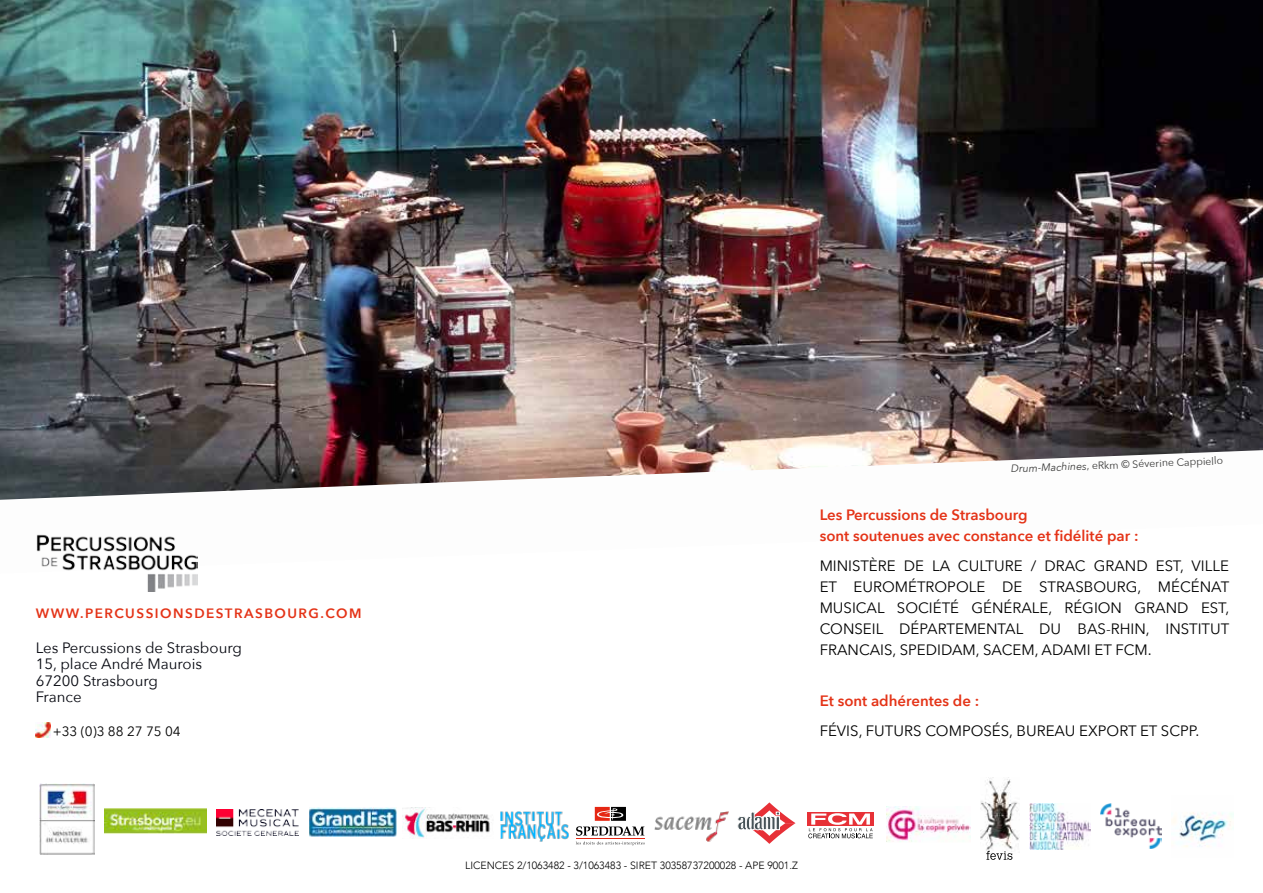
<style>
.page{position:relative;width:1263px;height:893px;background:#fff}
.page>*{position:absolute;margin:0;border:0;box-sizing:border-box;transform-origin:0 0}
.t1{font:15px/21px "Avenir Next";color:#000;text-align:justify}
.t2{font:600 15px/21px "Avenir Next";color:#e43317}
.t3{font:15px/16.5px "Avenir Next";color:#060810}
.t4{font:600 13.5px "Avenir Next";letter-spacing:.11em;color:#e43317}
.t5{font:13.5px "Avenir Next";color:#000}
.t6{font:300 10.5px "Avenir";color:#000}
.t7{font:10.5px "Avenir Next";color:#3c3c3b}
.s1{font-style:italic}
</style>
<div class="page">
<img style="left:0;top:0;width:1263px;height:450px">
<svg style="left:0;top:450px;width:1263px;height:119px"></svg>
<img style="left:36px;top:723px;width:14px;height:14px">
<img style="left:36px;top:531px;width:161px;height:61px">
<svg style="left:576px;top:807px;width:69px;height:38px"></svg>
<img style="left:654px;top:811px;width:74px;height:30px">
<img style="left:39px;top:784px;width:55px;height:70px">
<img style="left:105px;top:808px;width:101px;height:26px">
<img style="left:217px;top:809px;width:81px;height:26px">
<img style="left:309px;top:808px;width:88px;height:29px">
<img style="left:403px;top:808px;width:87px;height:30px">
<img style="left:500px;top:812px;width:68px;height:30px">
<svg style="left:738px;top:802px;width:57px;height:42px"></svg>
<div style="left:807px;top:812px;width:67px;height:14px;background:#e73137"></div>
<svg style="left:808px;top:813px;width:65px;height:25px"></svg>
<img style="left:886px;top:807px;width:84px;height:35px">
<img style="left:980px;top:777px;width:39px;height:77px">
<svg style="left:986px;top:851px;width:26px;height:9px"></svg>
<img style="left:1030px;top:803px;width:60px;height:46px">
<img style="left:1100px;top:803px;width:61px;height:46px">
<img style="left:1172px;top:812px;width:61px;height:35px">
<p class="t4" style="left:36px;top:602px;width:327px">WWW.PERCUSSIONSDESTRASBOURG.COM</p>
<p class="t3" style="left:36px;top:640px;width:208px">Les Percussions de Strasbourg<br>15, place André Maurois<br>67200 Strasbourg<br>France</p>
<p class="t5" style="left:53px;top:720px;width:129px">+33 (0)3 88 27 75 04</p>
<p class="t7" style="left:1011px;top:462px;width:214px;rotate:-2deg"><span class="s1">Drum-Machines</span>, eRkm © Séverine Cappiello</p>
<p class="t2" style="left:820px;top:504px;width:320px">Les Percussions de Strasbourg<br>sont soutenues avec constance et fidélité par :</p>
<p class="t1" style="left:820px;top:555px;width:411px">MINISTÈRE DE LA CULTURE / DRAC GRAND EST, VILLE ET EUROMÉTROPOLE DE STRASBOURG, MÉCÉNAT MUSICAL SOCIÉTÉ GÉNÉRALE, RÉGION GRAND EST, CONSEIL DÉPARTEMENTAL DU BAS-RHIN, INSTITUT FRANCAIS, SPEDIDAM, SACEM, ADAMI ET FCM.</p>
<p class="t2" style="left:820px;top:690px;width:161px">Et sont adhérentes de :</p>
<p class="t1" style="left:820px;top:720px;width:381px">FÉVIS, FUTURS COMPOSÉS, BUREAU EXPORT ET SCPP.</p>
<p class="t6" style="left:465px;top:859px;width:334px">LICENCES 2/1063482 - 3/1063483 - SIRET 30358737200028 - APE 9001.Z</p>
</div>
